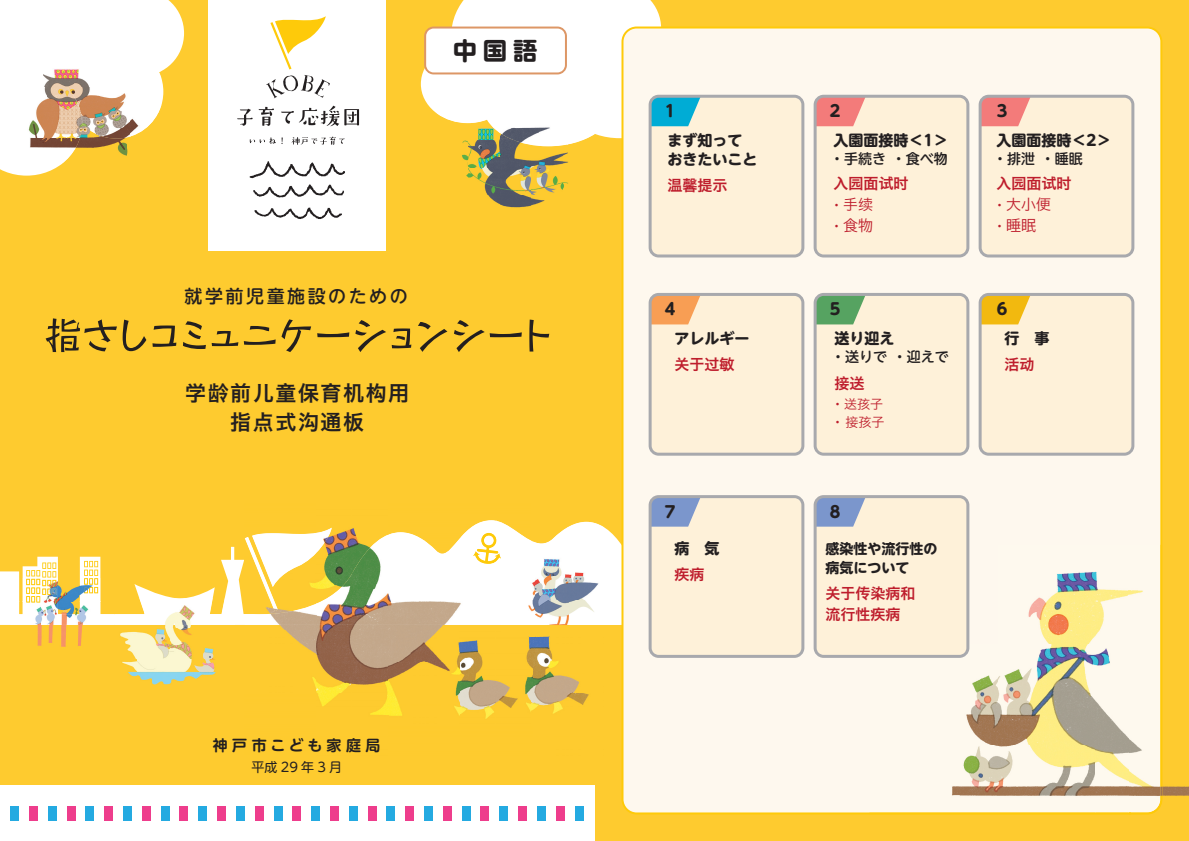
<style>
.page{position:relative;width:1189px;height:841px;background:#fff}
.page>*{position:absolute;margin:0;border:0;box-sizing:border-box;transform-origin:0 0}
.t1{font:24.4px "UD Shin M Go Pro Bold 90 pv RKSJ H";color:#231f20}
.t2{font:21px/29px "Hiragino Sans GB W6 G Bpc EUC H";letter-spacing:.075em;color:#231f20;text-align:center}
.t3{font:18px "UD Shin M Go Pro Medium 90 pv RKSJ H";letter-spacing:.14em;color:#231f20}
.t4{font:16px "UD Shin M Go Pro Bold 90 pv RKSJ H";color:#231f20}
.t5{font:15px/26px "UD Shin M Go Pro Bold 90 pv RKSJ H";color:#231f20}
.t6{font:15px/21px "Hiragino Sans GB W6 G Bpc EUC H";color:#be1d2c}
.t7{font:15px "UD Shin M Go Pro De Bold 90 pv RKSJ H";letter-spacing:.285em;color:#231f20}
.t8{font:14px "UD Shin M Go Pro Medium 90 pv RKSJ H";color:#231f20}
.t9{font:14px/19px "UD Shin M Go Pro Bold 90 pv RKSJ H";color:#231f20}
.t10{font:13px/18px "Hiragino Sans GB W3 G Bpc EUC H";color:#be1d2c}
.t11{font:13px "UD Shin M Go Pro Regular 90 pv RKSJ H";letter-spacing:.25em;color:#231f20}
.s1{font-family:"UD Shin M Go Pro Regular 90 pv RKSJ H";font-size:13px}
.s2{font-family:"Hiragino Sans GB W3 G Bpc EUC H"}
.s3{font-family:"Koz Go Pro Regular 90 pv RKSJ H"}
.s4{font-family:"Hiragino Sans GB W6 G Bpc EUC H";color:#be1d2c}
.s5{font-family:"UD Shin M Go Pro Regular 90 pv RKSJ H"}
</style>
<div class="page">
<div style="left:0;top:0;width:1189px;height:840px;background:#fecb2f"></div>
<div style="left:0;top:0;width:137px;height:86px;background:#fff"></div>
<svg style="left:0;top:527px;width:621px;height:97px"></svg>
<div style="left:0;top:784px;width:594px;height:56px;background:#fff"></div>
<div style="left:209px;top:0;width:177px;height:250px;background:#fff"></div>
<svg style="left:270px;top:16px;width:56px;height:53px"></svg>
<svg style="left:266px;top:75px;width:64px;height:23px"></svg>
<svg style="left:237px;top:109px;width:16px;height:17px"></svg>
<svg style="left:259px;top:107px;width:15px;height:19px"></svg>
<svg style="left:281px;top:106px;width:78px;height:20px"></svg>
<svg style="left:250px;top:161px;width:95px;height:58px"></svg>
<svg style="left:250px;top:137px;width:33px;height:7px"></svg>
<svg style="left:291px;top:137px;width:54px;height:8px"></svg>
<img style="left:115px;top:624px;width:120px;height:4px">
<img style="left:120px;top:628px;width:96px;height:57px">
<img style="left:104px;top:597px;width:131px;height:27px">
<img style="left:10px;top:577px;width:105px;height:25px">
<img style="left:10px;top:624px;width:94px;height:23px">
<img style="left:80px;top:577px;width:21px;height:24px">
<img style="left:10px;top:601px;width:94px;height:23px">
<svg style="left:84px;top:560px;width:14px;height:33px"></svg>
<svg style="left:26px;top:562px;width:30px;height:40px"></svg>
<svg style="left:104px;top:614px;width:11px;height:10px"></svg>
<img style="left:244px;top:527px;width:144px;height:188px">
<img style="left:388px;top:527px;width:36px;height:5px">
<img style="left:388px;top:624px;width:144px;height:95px">
<img style="left:532px;top:636px;width:57px;height:78px">
<img style="left:352px;top:532px;width:72px;height:57px">
<img style="left:424px;top:520px;width:72px;height:69px">
<img style="left:496px;top:520px;width:108px;height:35px">
<img style="left:316px;top:572px;width:36px;height:52px">
<img style="left:496px;top:555px;width:6px;height:69px">
<img style="left:244px;top:603px;width:72px;height:21px">
<img style="left:352px;top:589px;width:144px;height:35px">
<img style="left:473px;top:532px;width:28px;height:31px">
<img style="left:252px;top:527px;width:80px;height:60px">
<img style="left:245px;top:536px;width:33px;height:75px">
<div style="left:11px;top:805px;width:8px;height:15px;background:#24aae1"></div>
<div style="left:29px;top:805px;width:8px;height:15px;background:#ee3d8c"></div>
<div style="left:48px;top:805px;width:8px;height:15px;background:#24aae1"></div>
<div style="left:67px;top:805px;width:8px;height:15px;background:#ee3d8c"></div>
<div style="left:86px;top:805px;width:8px;height:15px;background:#24aae1"></div>
<div style="left:105px;top:805px;width:8px;height:15px;background:#ee3d8c"></div>
<div style="left:123px;top:805px;width:9px;height:15px;background:#24aae1"></div>
<div style="left:142px;top:805px;width:8px;height:15px;background:#ee3d8c"></div>
<div style="left:161px;top:805px;width:8px;height:15px;background:#24aae1"></div>
<div style="left:180px;top:805px;width:8px;height:15px;background:#ee3d8c"></div>
<div style="left:199px;top:805px;width:8px;height:15px;background:#24aae1"></div>
<div style="left:217px;top:805px;width:9px;height:15px;background:#ee3d8c"></div>
<div style="left:236px;top:805px;width:8px;height:15px;background:#24aae1"></div>
<div style="left:255px;top:805px;width:8px;height:15px;background:#ee3d8c"></div>
<div style="left:274px;top:805px;width:8px;height:15px;background:#24aae1"></div>
<div style="left:293px;top:805px;width:8px;height:15px;background:#ee3d8c"></div>
<div style="left:312px;top:805px;width:8px;height:15px;background:#24aae1"></div>
<div style="left:330px;top:805px;width:9px;height:15px;background:#ee3d8c"></div>
<div style="left:349px;top:805px;width:8px;height:15px;background:#24aae1"></div>
<div style="left:368px;top:805px;width:8px;height:15px;background:#ee3d8c"></div>
<div style="left:387px;top:805px;width:8px;height:15px;background:#24aae1"></div>
<div style="left:406px;top:805px;width:8px;height:15px;background:#ee3d8c"></div>
<div style="left:424px;top:805px;width:9px;height:15px;background:#24aae1"></div>
<div style="left:443px;top:805px;width:8px;height:15px;background:#ee3d8c"></div>
<div style="left:462px;top:805px;width:8px;height:15px;background:#24aae1"></div>
<div style="left:481px;top:805px;width:8px;height:15px;background:#ee3d8c"></div>
<div style="left:500px;top:805px;width:8px;height:15px;background:#24aae1"></div>
<div style="left:519px;top:805px;width:8px;height:15px;background:#ee3d8c"></div>
<div style="left:537px;top:805px;width:8px;height:15px;background:#24aae1"></div>
<div style="left:556px;top:805px;width:8px;height:15px;background:#ee3d8c"></div>
<div style="left:575px;top:805px;width:8px;height:15px;background:#24aae1"></div>
<img style="left:502px;top:552px;width:118px;height:84px">
<svg style="left:46px;top:318px;width:71px;height:34px"></svg>
<svg style="left:123px;top:319px;width:23px;height:32px"></svg>
<svg style="left:152px;top:325px;width:24px;height:22px"></svg>
<svg style="left:183px;top:321px;width:23px;height:28px"></svg>
<svg style="left:212px;top:331px;width:26px;height:15px"></svg>
<svg style="left:244px;top:319px;width:67px;height:33px"></svg>
<svg style="left:317px;top:332px;width:32px;height:5px"></svg>
<svg style="left:355px;top:320px;width:31px;height:32px"></svg>
<svg style="left:392px;top:328px;width:19px;height:20px"></svg>
<svg style="left:418px;top:322px;width:29px;height:30px"></svg>
<svg style="left:454px;top:320px;width:68px;height:32px"></svg>
<svg style="left:529px;top:319px;width:20px;height:32px"></svg>
<svg style="left:0;top:86px;width:62px;height:89px;background:#ebddce"></svg>
<img style="left:82px;top:136px;width:46px;height:20px">
<svg style="left:137px;top:0;width:47px;height:78px"></svg>
<img style="left:43px;top:59px;width:118px;height:27px">
<img style="left:70px;top:85px;width:91px;height:27px">
<img style="left:82px;top:112px;width:18px;height:24px">
<img style="left:100px;top:112px;width:59px;height:26px">
<img style="left:61px;top:86px;width:21px;height:78px">
<div style="left:621px;top:26px;width:541px;height:788px;background:#fef8ee"></div>
<img style="left:1162px;top:544px;width:1px;height:226px">
<img style="left:1133px;top:770px;width:56px;height:45px">
<img style="left:869px;top:544px;width:261px;height:267px">
<img style="left:1130px;top:544px;width:32px;height:270px">
<img style="left:869px;top:811px;width:261px;height:3px">
<svg style="left:424px;top:0;width:380px;height:257px"></svg>
<svg style="left:814px;top:95px;width:155px;height:162px;background:#f7e6d1"></svg>
<svg style="left:979px;top:95px;width:155px;height:162px;background:#f7e6d1"></svg>
<svg style="left:649px;top:293px;width:155px;height:162px;background:#f8e8cf"></svg>
<svg style="left:814px;top:293px;width:155px;height:162px;background:#f0e8d0"></svg>
<svg style="left:979px;top:293px;width:155px;height:162px;background:#f7e9cc"></svg>
<svg style="left:649px;top:495px;width:155px;height:162px;background:#f2e8d5"></svg>
<svg style="left:814px;top:495px;width:155px;height:162px;background:#f2e8d5"></svg>
<p class="t1" style="left:453px;top:42px;width:86px">中国語</p>
<p class="t3" style="left:185px;top:290px;width:225px">就学前児童施設のための</p>
<p class="t2" style="left:185px;top:381px;width:226px">学龄前儿童保育机构用指点式沟通板</p>
<p class="t7" style="left:213px;top:739px;width:169px">神戸市こども家庭局</p>
<p class="t11" style="left:252px;top:762px;width:92px">平成29年3月</p>
<p class="t4" style="left:665px;top:105px;width:12px">1</p>
<p class="t4" style="left:830px;top:105px;width:12px">2</p>
<p class="t4" style="left:997px;top:105px;width:12px">3</p>
<p class="t5" style="left:668px;top:133px;width:91px;line-height:19px">まず知っておきたいこと</p>
<p class="t6" style="left:668px;top:177px;width:61px">温馨提示</p>
<p class="t5" style="left:834px;top:129px;width:116px">入園面接時＜1＞</p>
<p class="t8" style="left:830px;top:154px;width:119px">・手続き ・食べ物</p>
<p class="t6" style="left:830px;top:175px;width:80px">入园面试时<span class="s1">・</span><span class="s2">手续<br></span><span class="s1">・</span><span class="s3">食物</span></p>
<p class="t5" style="left:997px;top:129px;width:116px">入園面接時＜2＞</p>
<p class="t8" style="left:993px;top:154px;width:91px">・排泄 ・睡眠</p>
<p class="t6" style="left:993px;top:175px;width:80px">入园面试时<span class="s1">・</span><span class="s2">大小便<br></span><span class="s1">・</span><span class="s3">睡眠</span></p>
<p class="t4" style="left:665px;top:303px;width:12px">4</p>
<p class="t4" style="left:830px;top:303px;width:12px">5</p>
<p class="t4" style="left:997px;top:303px;width:12px">6</p>
<p class="t5" style="left:675px;top:327px;width:76px">アレルギー<span class="s4">关于过敏</span></p>
<p class="t5" style="left:835px;top:327px;width:61px">送り迎え</p>
<p class="t8" style="left:831px;top:352px;width:119px">・送りで ・迎えで</p>
<p class="t6" style="left:835px;top:375px;width:31px">接送</p>
<p class="t10" style="left:831px;top:396px;width:55px"><span class="s5">・</span>送孩子<span class="s5">・</span> 接孩子</p>
<p class="t5" style="left:1005px;top:327px;width:46px">行　事<span class="s4">活动</span></p>
<p class="t4" style="left:665px;top:505px;width:12px">7</p>
<p class="t4" style="left:830px;top:505px;width:12px">8</p>
<p class="t5" style="left:675px;top:537px;width:46px">病　気<span class="s4">疾病</span></p>
<p class="t9" style="left:826px;top:540px;width:113px">感染性や流行性の病気について</p>
<p class="t6" style="left:826px;top:585px;width:91px">关于传染病和流行性疾病</p>
</div>
